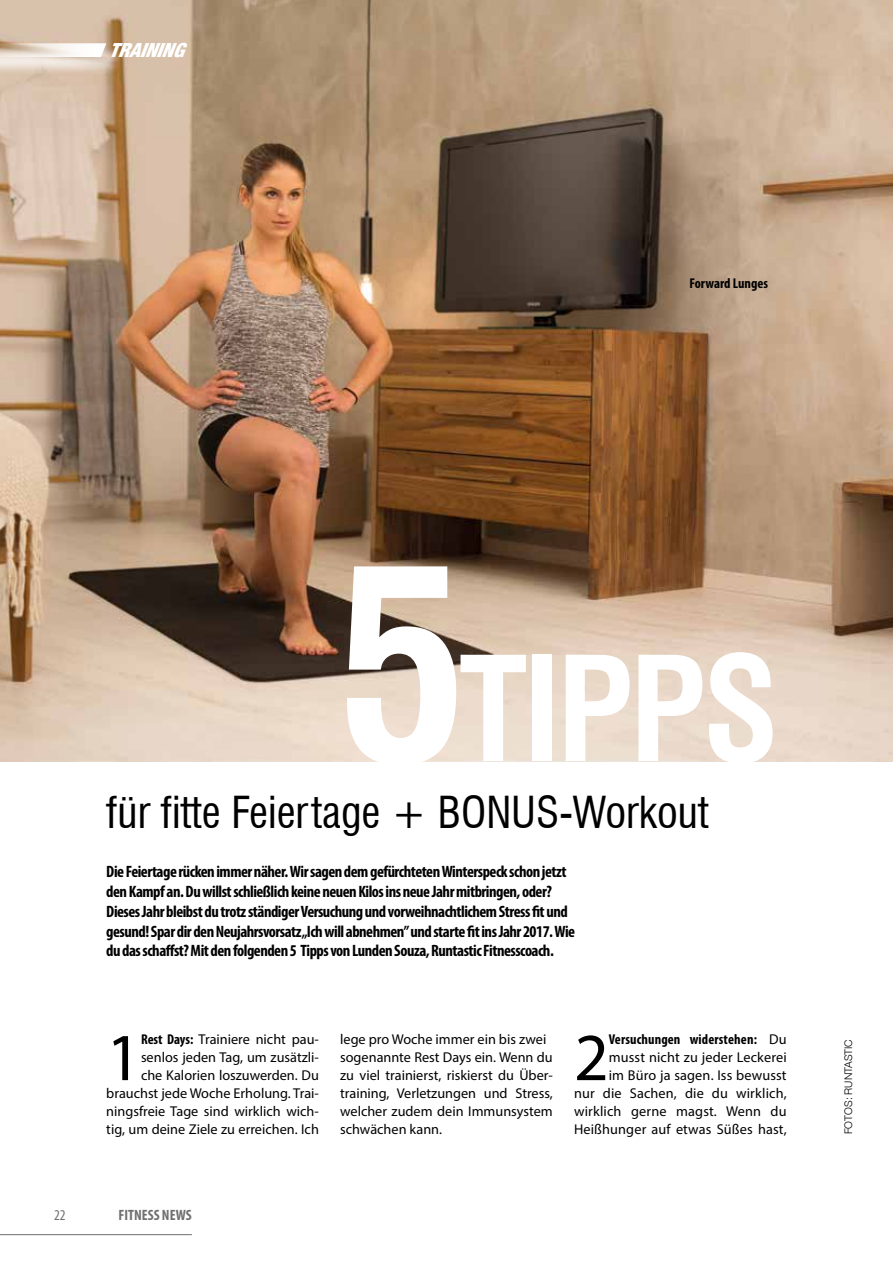
<style>
.page{position:relative;width:893px;height:1263px;background:#fff}
.page>*{position:absolute;margin:0;border:0;box-sizing:border-box;transform-origin:0 0}
.t1{font:700 condensed 261.75px "Swiss 721 BT";color:#fff}
.t2{font:700 condensed 141.3px "Swiss 721 BT";letter-spacing:-.03em;color:#fff}
.t3{font:67.65px "Myriad Pro";color:#000}
.t4{font:condensed 43.05px "Swiss 721 BT";color:#000}
.t5{font:italic 900 condensed 19.35px "Helvetica Neue";color:#fff}
.t6{font:700 condensed 16.5px/19.8px "Myriad Pro";letter-spacing:-.03em;color:#000}
.t7{font:700 condensed 15px "Myriad Pro";color:#706f6f}
.t8{font:condensed 15px "Myriad Pro";color:#706f6f}
.t9{font:14.25px/18px "Myriad Pro";color:#000;text-align:right}
.t10{font:700 condensed 14.25px "Myriad Pro";color:#000}
.t11{font:300 10.5px "Helvetica Neue";color:#000}
.s1{font-weight:700;font-stretch:condensed}
</style>
<div class="page">
<hr style="left:0;top:1234px;width:192px;height:1px;background:#706f6f">
<img style="left:0;top:0;width:893px;height:761px">
<div style="left:0;top:46px;width:124px;height:30px;background:#fff;opacity:.75"></div>
<svg style="left:0;top:43px;width:106px;height:14px"></svg>
<h3 class="t5" style="left:109px;top:34px;width:88px">TRAINING</h3>
<p class="t10" style="left:689px;top:274px;width:80px">Forward Lunges</p>
<h1 class="t1" style="left:337px;top:509px;width:132px">5</h1>
<h2 class="t2" style="left:459px;top:625px;width:322px">TIPPS</h2>
<h3 class="t4" style="left:106px;top:786px;width:604px">für fitte Feiertage + BONUS-Workout</h3>
<p class="t6" style="left:106px;top:861px;width:470px">Die Feiertage rücken immer näher. Wir sagen dem gefürchteten Winterspeck schon jetzt den Kampf an. Du willst schließlich keine neuen Kilos ins neue Jahr mitbringen, oder?<br>Dieses Jahr bleibst du trotz ständiger Versuchung und vorweihnachtlichem Stress fit und gesund! Spar dir den Neujahrsvorsatz „Ich will abnehmen” und starte fit ins Jahr 2017. Wie du das schaffst? Mit den folgenden 5 Tipps von Lunden Souza, Runtastic Fitnesscoach.</p>
<p class="t9" style="left:106px;top:1030px;width:214px"><span class="s1">Rest Days:</span> Trainiere nicht pau&shy;senlos jeden Tag, um zusätzli-<br>che Kalorien loszuwerden. Du brauchst jede Woche Erholung. Trai&shy;ningsfreie Tage sind wirklich wich&shy;tig, um deine Ziele zu erreichen. Ich</p>
<p class="t9" style="left:340px;top:1030px;width:214px;text-align:left">lege pro Woche immer ein bis zwei sogenannte Rest Days ein. Wenn du zu viel trainierst, riskierst du Über&shy;training, Verletzungen und Stress, welcher zudem dein Immunsystem schwächen kann.</p>
<h3 class="t3" style="left:574px;top:1016px;width:36px">2</h3>
<p class="t9" style="left:574px;top:1030px;width:214px"><span class="s1">Versuchungen widerstehen:</span> Du musst nicht zu jeder Leckerei<br>im Büro ja sagen. Iss bewusst<br>nur die Sachen, die du wirklich, wirklich gerne magst. Wenn du<br>Heißhunger auf etwas Süßes hast,</p>
<h3 class="t3" style="left:106px;top:1016px;width:36px">1</h3>
<p class="t8" style="left:54px;top:1206px;width:13px">22</p>
<p class="t7" style="left:119px;top:1206px;width:75px">FITNESS NEWS</p>
<p class="t11" style="left:840px;top:1134px;width:96px;rotate:-90deg">FOTOS: RUNTASTIC</p>
</div>
